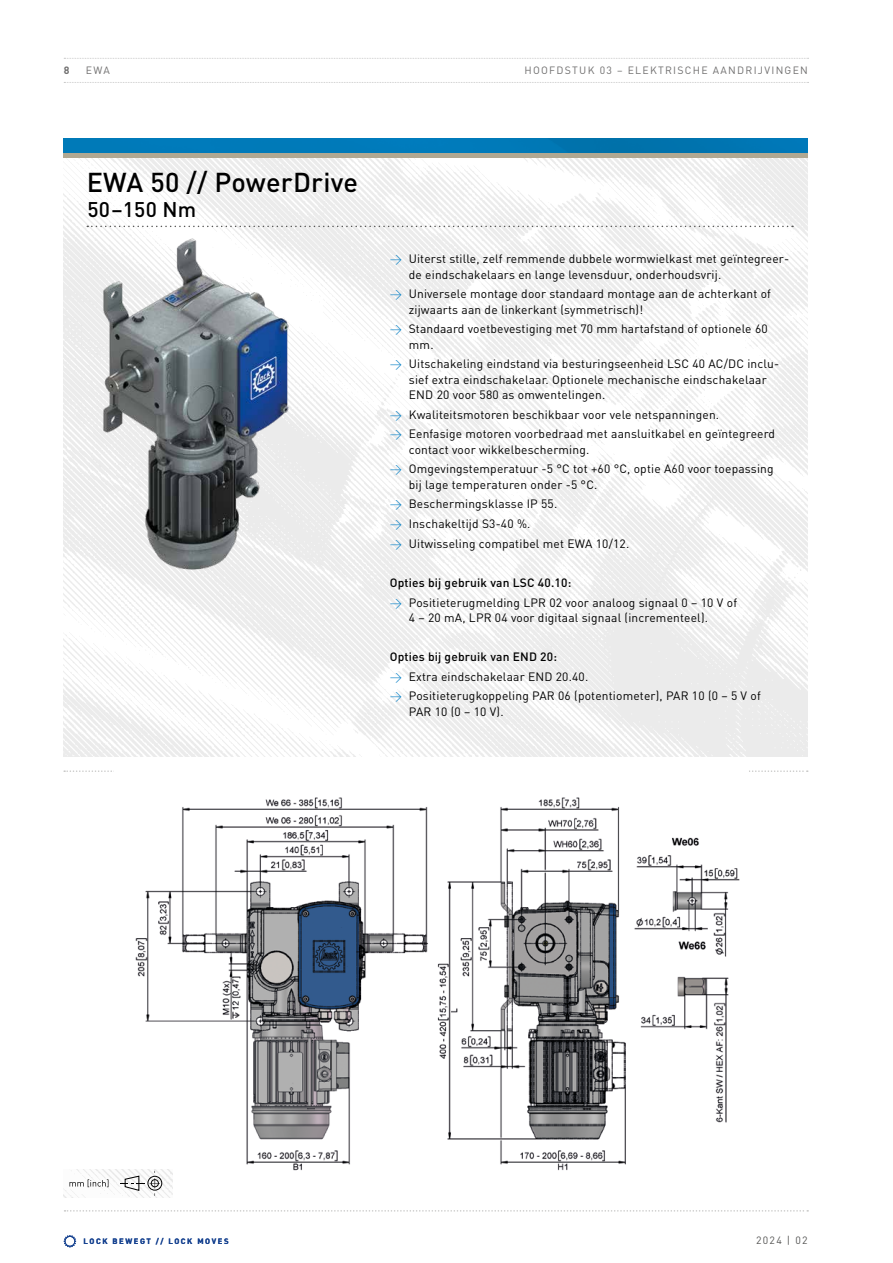
<style>
.page{position:relative;width:893px;height:1263px;background:#fff}
.page>*{position:absolute;margin:0;border:0;box-sizing:border-box;transform-origin:0 0}
.t1{font:500 27px "FFDIN";letter-spacing:.01em;color:#000}
.t2{font:500 21px "FFDIN";letter-spacing:.01em;color:#000}
.t3{font:12px/19.6px "FFDIN";letter-spacing:.015em;color:#000}
.t4{font:10.5px "FFDIN";letter-spacing:.12em;color:#706f6f}
.t5{font:10.5px "FFDIN";letter-spacing:.12em;color:#575756}
.t6{font:700 10.5px "FFDIN";color:#706f6f}
.t7{font:700 7.8px "FFDIN";letter-spacing:.2em;color:#164290}
.s1{font-weight:300;color:#007dc5}
.s2{font-weight:500}
</style>
<div class="page">
<img style="left:64px;top:157px;width:744px;height:600px">
<hr style="left:64px;top:153px;width:744px;height:4px;background:#b0a892">
<img style="left:64px;top:138px;width:744px;height:15px">
<img style="left:85px;top:231px;width:223px;height:350px">
<svg style="left:121px;top:1183px;width:41px;height:13px"></svg>
<svg style="left:70px;top:1179px;width:38px;height:8px"></svg>
<svg style="left:65px;top:1210px;width:743px;height:1px"></svg>
<svg style="left:64px;top:770px;width:744px;height:2px"></svg>
<img style="left:114px;top:770px;width:635px;height:413px">
<svg style="left:87px;top:226px;width:706px;height:1px"></svg>
<svg style="left:64px;top:1235px;width:12px;height:12px"></svg>
<svg style="left:64px;top:58px;width:744px;height:1px"></svg>
<svg style="left:64px;top:82px;width:744px;height:1px"></svg>
<p class="t6" style="left:64px;top:63px;width:7px">8</p>
<p class="t4" style="left:86px;top:63px;width:26px">EWA</p>
<p class="t4" style="left:524px;top:63px;width:285px">HOOFDSTUK 03 – ELEKTRISCHE AANDRIJVINGEN</p>
<h1 class="t1" style="left:87px;top:165px;width:273px">EWA 50 // PowerDrive</h1>
<h2 class="t2" style="left:88px;top:196px;width:110px">50–150 Nm</h2>
<p class="t3" style="left:409px;top:251px;width:382px;line-height:15.3px;text-indent:-19px"><span class="s1">&gt;</span> Uiterst stille, zelf remmende dubbele wormwielkast met geïntegreer&shy;de eindschakelaars en lange levensduur, onderhoudsvrij.</p>
<p class="t3" style="left:409px;top:286px;width:364px;line-height:15.3px;text-indent:-19px"><span class="s1">&gt;</span> Universele montage door standaard montage aan de achterkant of zijwaarts aan de linkerkant (symmetrisch)!</p>
<p class="t3" style="left:409px;top:321px;width:360px;line-height:15.3px;text-indent:-19px"><span class="s1">&gt;</span> Standaard voetbevestiging met 70 mm hartafstand of optionele 60 mm.</p>
<p class="t3" style="left:409px;top:356px;width:372px;line-height:15.3px;text-indent:-19px"><span class="s1">&gt;</span> Uitschakeling eindstand via besturingseenheid LSC 40 AC/DC inclu&shy;sief extra eindschakelaar. Optionele mechanische eindschakelaar<br>END 20 voor 580 as omwentelingen.</p>
<p class="t3" style="left:390px;top:404px;width:387px"><span class="s1">&gt;</span> Kwaliteitsmotoren beschikbaar voor vele netspanningen.<br><span class="s1">&gt;</span> Eenfasige motoren voorbedraad met aansluitkabel en geïntegreerd</p>
<p class="t3" style="left:390px;top:439px;width:385px;text-indent:19px">contact voor wikkelbescherming.<br><span class="s1">&gt;</span> Omgevingstemperatuur -5 °C tot +60 °C, optie A60 voor toepassing</p>
<p class="t3" style="left:390px;top:474px;width:241px;text-indent:19px">bij lage temperaturen onder -5 °C.<br><span class="s1">&gt;</span> Beschermingsklasse IP 55.<br><span class="s1">&gt;</span> Inschakeltijd S3-40 %.<br><span class="s1">&gt;</span> Uitwisseling compatibel met EWA 10/12.</p>
<p class="t3" style="left:390px;top:573px;width:349px"><span class="s2">Opties bij gebruik van LSC 40.10:<br></span><span class="s1">&gt;</span> Positieterugmelding LPR 02 voor analoog signaal 0 – 10 V of</p>
<p class="t3" style="left:409px;top:608px;width:301px">4 – 20 mA, LPR 04 voor digitaal signaal (incrementeel).</p>
<p class="t3" style="left:390px;top:647px;width:372px"><span class="s2">Opties bij gebruik van END 20:<br></span><span class="s1">&gt;</span> Extra eindschakelaar END 20.40.<br><span class="s1">&gt;</span> Positieterugkoppeling PAR 06 (potentiometer), PAR 10 (0 – 5 V of</p>
<p class="t3" style="left:409px;top:701px;width:96px">PAR 10 (0 – 10 V).</p>
<p class="t7" style="left:84px;top:1236px;width:146px">LOCK BEWEGT // LOCK MOVES</p>
<p class="t5" style="left:756px;top:1233px;width:53px">2024 | 02</p>
</div>
